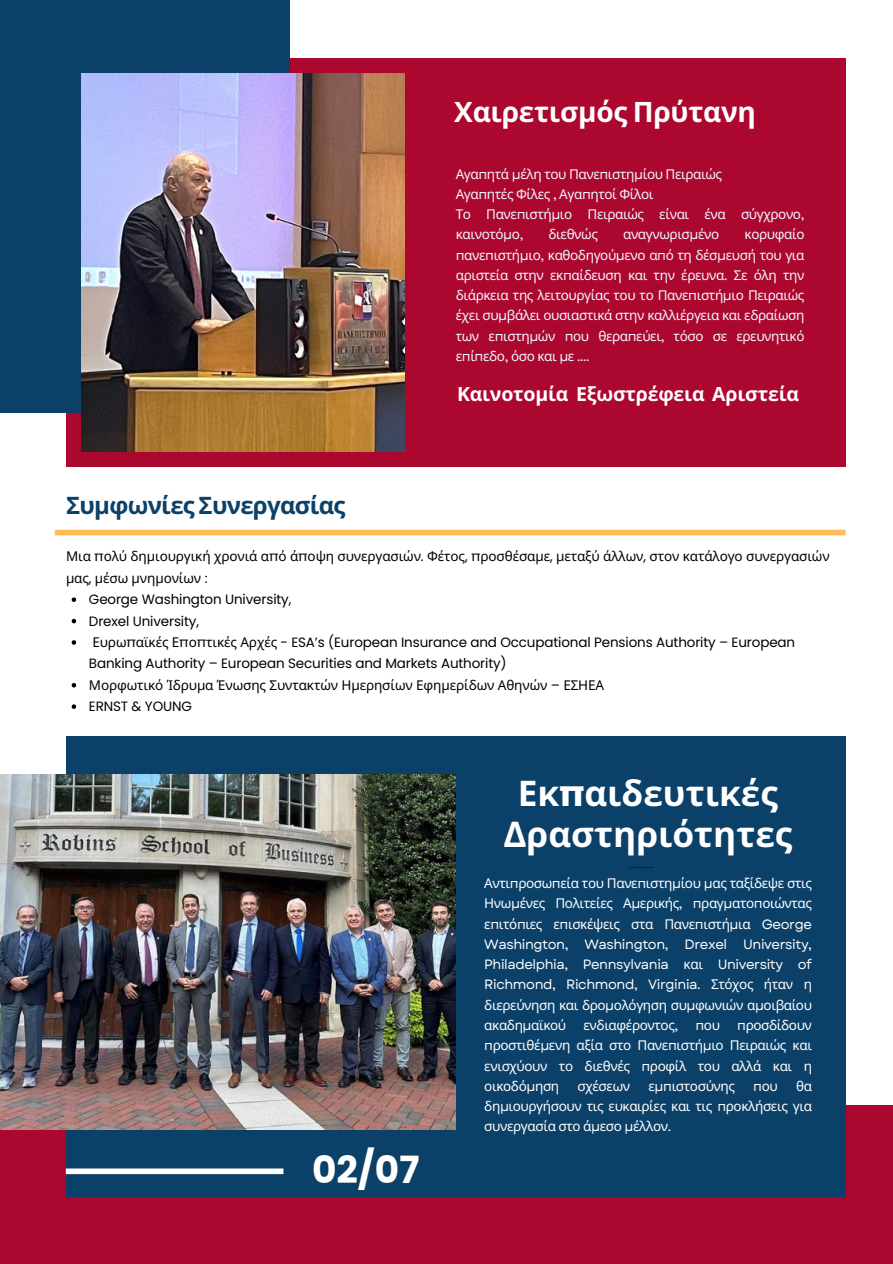
<style>
.page{position:relative;width:893px;height:1264px;background:#fff}
.page>*{position:absolute;margin:0;border:0;box-sizing:border-box;transform-origin:0 0}
.t1{font:700 37.5px "Poppins";color:#fff}
.t2{font:700 35.25px/41.7px "Noto Sans";color:#fff;text-align:center}
.t3{font:700 28.05px "Noto Sans";letter-spacing:-.01em;color:#fff}
.t4{font:700 24px "Noto Sans";letter-spacing:-.03em;color:#0b4068}
.t5{font:700 19.5px "Noto Sans";letter-spacing:-.01em;color:#fff}
.t6{font:13.5px/20.2px "Noto Sans";letter-spacing:-.03em;color:#fff;text-align:justify}
.t7{font:13.5px/20.2px "Noto Sans";letter-spacing:-.03em;color:#eff8ff}
.t8{font:13.5px/21.3px "Poppins";letter-spacing:-.01em;color:#000}
.t9{font:13.5px/21.3px "Noto Sans";letter-spacing:-.01em;color:#000}
.s1{font-family:"Garet"}
.s2{font-family:"Poppins"}
.s3{font-family:"Noto Sans"}
</style>
<div class="page">
<div style="left:66px;top:58px;width:779px;height:409px;background:#ac072f"></div>
<div style="left:0;top:0;width:290px;height:413px;background:#0b4068"></div>
<div style="left:0;top:1104px;width:892px;height:159px;background:#ac072f"></div>
<div style="left:66px;top:736px;width:779px;height:460px;background:#0b4068"></div>
<img style="left:81px;top:74px;width:323px;height:378px">
<div style="left:66px;top:1168px;width:217px;height:6px;background:#fff"></div>
<svg style="left:72px;top:597px;width:4px;height:5px"></svg>
<svg style="left:72px;top:619px;width:4px;height:4px"></svg>
<svg style="left:72px;top:640px;width:4px;height:4px"></svg>
<svg style="left:72px;top:683px;width:4px;height:4px"></svg>
<svg style="left:72px;top:704px;width:4px;height:5px"></svg>
<div style="left:55px;top:529px;width:790px;height:6px;background:#ffbd59"></div>
<img style="left:0;top:774px;width:456px;height:355px">
<p class="t3" style="left:454px;top:92px;width:303px">Χαιρετισμός Πρύτανη</p>
<p class="t7" style="left:455px;top:163px;width:268px">Αγα<span class="s1">π</span>ητά <span class="s1">μ</span>έλη του Πανε<span class="s1">π</span>ιστη<span class="s1">μ</span>ίου Πειραιώς</p>
<p class="t7" style="left:455px;top:183px;width:199px">Αγα<span class="s1">π</span>ητές Φίλες <span class="s1">,</span> Αγα<span class="s1">π</span>ητοί Φίλοι</p>
<p class="t7" style="left:455px;top:204px;width:350px">Το Πανε<span class="s1">π</span>ιστή<span class="s1">μ</span>ιο Πειραιώς είναι ένα σύγχρονο<span class="s1">, </span>καινοτό<span class="s1">μ</span>ο<span class="s1">,</span></p>
<p class="t7" style="left:455px;top:224px;width:350px;text-align:justify;text-indent:289px">κορυφαίο <span class="s1">π</span>ανε<span class="s1">π</span>ιστή<span class="s1">μ</span>ιο<span class="s1">,</span> καθοδηγού<span class="s1">μ</span>ενο α<span class="s1">π</span>ό τη δέσ<span class="s1">μ</span>ευσή του για αριστεία στην εκ<span class="s1">π</span>αίδευση και την έρευνα<span class="s1">.</span> Σε όλη την διάρκεια της λειτουργίας του το Πανε<span class="s1">π</span>ιστή<span class="s1">μ</span>ιο Πειραιώς έχει συ<span class="s1">μ</span>βάλει ουσιαστικά στην καλλιέργεια και εδραίωση των ε<span class="s1">π</span>ιστη<span class="s1">μ</span>ών <span class="s1">π</span>ου θερα<span class="s1">π</span>εύει<span class="s1">,</span> τόσο σε ερευνητικό ε<span class="s1">π</span>ί<span class="s1">π</span>εδο<span class="s1">,</span> όσο και <span class="s1">μ</span>ε <span class="s1">....</span></p>
<p class="t7" style="left:548px;top:224px;width:51px">διεθνώς</p>
<p class="t7" style="left:623px;top:224px;width:98px">αναγνωρισ<span class="s1">μ</span>ένο</p>
<p class="t4" style="left:66px;top:488px;width:281px">Συμφωνίες Συνεργασίας</p>
<p class="t5" style="left:457px;top:380px;width:343px">Καινοτομία Εξωστρέφεια Αριστεία</p>
<p class="t9" style="left:66px;top:545px;width:765px">Μια <span class="s2">π</span>ολύ δημιουργική χρονιά α<span class="s2">π</span>ό ά<span class="s2">π</span>οψη συνεργασιών<span class="s2">.</span> Φέτος<span class="s2">, π</span>ροσθέσαμε<span class="s2">,</span> μεταξύ άλλων<span class="s2">,</span> στον κατάλογο συνεργασιών μας<span class="s2">,</span> μέσω μνημονίων <span class="s2">:</span></p>
<p class="t8" style="left:89px;top:589px;width:204px">George Washington University,</p>
<p class="t8" style="left:89px;top:610px;width:112px">Drexel University,</p>
<p class="t8" style="left:89px;top:631px;width:707px"><span class="s3">Ευρω</span>π<span class="s3">αϊκές Ε</span>π<span class="s3">ο</span>π<span class="s3">τικές Αρχές</span> - ESA’s (European Insurance and Occupational Pensions Authority – European<br>Banking Authority – European Securities and Markets Authority)</p>
<p class="t9" style="left:89px;top:674px;width:516px">Μορφωτικό Ίδρυμα Ένωσης Συντακτών Ημερησίων Εφημερίδων Αθηνών <span class="s2">–</span> ΕΣΗΕΑ</p>
<p class="t8" style="left:89px;top:695px;width:105px">ERNST &amp; YOUNG</p>
<p class="t1" style="left:312px;top:1143px;width:109px">02/07</p>
<p class="t2" style="left:503px;top:771px;width:290px">Εκ<span class="s2">π</span>αιδευτικές<br>Δραστηριότητες</p>
<p class="t6" style="left:484px;top:872px;width:329px">Αντι<span class="s1">π</span>ροσω<span class="s1">π</span>εία του Πανε<span class="s1">π</span>ιστη<span class="s1">μ</span>ίου <span class="s1">μ</span>ας ταξίδεψε στις Ηνω<span class="s1">μ</span>ένες Πολιτείες Α<span class="s1">μ</span>ερικής<span class="s1">, π</span>ραγ<span class="s1">μ</span>ατο<span class="s1">π</span>οιώντας ε<span class="s1">π</span>ιτό<span class="s1">π</span>ιες ε<span class="s1">π</span>ισκέψεις στα Πανε<span class="s1">π</span>ιστή<span class="s1">μ</span>ια <span class="s1">George Washington, Washington, Drexel University, Philadelphia, Pennsylvania</span> και <span class="s1">University of Richmond, Richmond, Virginia.</span> Στόχος ήταν η διερεύνηση και δρο<span class="s1">μ</span>ολόγηση συ<span class="s1">μ</span>φωνιών α<span class="s1">μ</span>οιβαίου ακαδη<span class="s1">μ</span>αϊκού</p>
<p class="t6" style="left:484px;top:1014px;width:329px;text-indent:253px"><span class="s1">π</span>ροσδίδουν <span class="s1">π</span>ροστιθέ<span class="s1">μ</span>ενη αξία στο Πανε<span class="s1">π</span>ιστή<span class="s1">μ</span>ιο Πειραιώς και ενισχύουν το διεθνές <span class="s1">π</span>ροφίλ του αλλά και η οικοδό<span class="s1">μ</span>ηση</p>
<p class="t6" style="left:583px;top:1014px;width:96px">ενδιαφέροντος<span class="s1">,</span></p>
<p class="t6" style="left:695px;top:1014px;width:26px"><span class="s1">π</span>ου</p>
<p class="t6" style="left:577px;top:1075px;width:54px">σχέσεων</p>
<p class="t6" style="left:648px;top:1075px;width:88px">ε<span class="s1">μπ</span>ιστοσύνης</p>
<p class="t6" style="left:753px;top:1075px;width:26px"><span class="s1">π</span>ου</p>
<p class="t6" style="left:484px;top:1075px;width:329px;text-indent:312px">θα δη<span class="s1">μ</span>ιουργήσουν τις ευκαιρίες και τις <span class="s1">π</span>ροκλήσεις για συνεργασία στο ά<span class="s1">μ</span>εσο <span class="s1">μ</span>έλλον<span class="s1">.</span></p>
</div>
